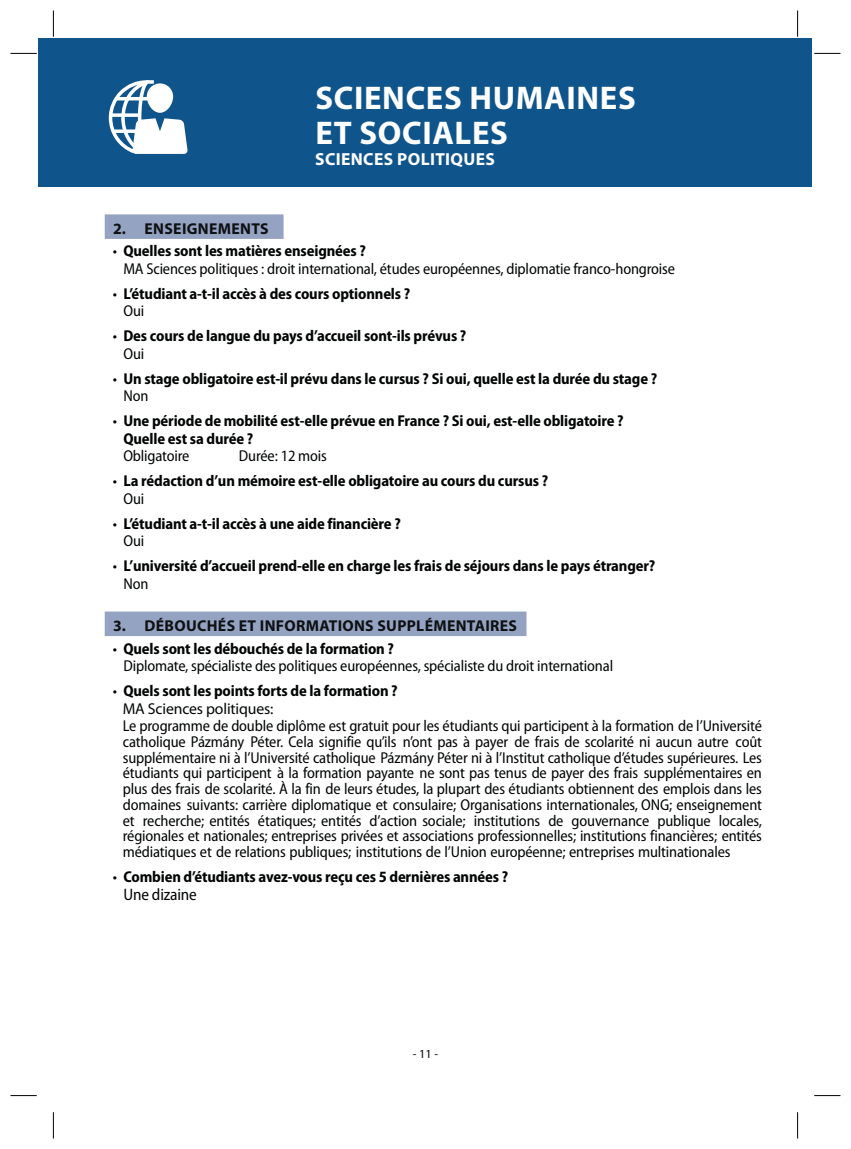
<style>
.page{position:relative;width:851px;height:1149px;background:#fff}
.page>*{position:absolute;margin:0;border:0;box-sizing:border-box;transform-origin:0 0}
.t1{font:700 32.9px/34.6px "Myriad Pro";letter-spacing:.02em;color:#fff}
.t2{font:700 17.5px "Myriad Pro";letter-spacing:.02em;color:#fff}
.t3{font:semi-condensed 16.62px "Myriad Pro";letter-spacing:-.01em;color:#030505}
.t4{font:semi-condensed 15.75px/15.8px "Myriad Pro";letter-spacing:-.01em;color:#030505}
.t5{font:700 semi-condensed 15.75px/17.5px "Myriad Pro";letter-spacing:-.01em;color:#030505}
.t6{font:700 15.75px "Myriad Pro";letter-spacing:.02em;color:#0e1012}
.t7{font:12.25px "Myriad Pro";color:#030505}
.s1{font-weight:700}
.s2{font-weight:400}
.s3{font-weight:400;font-stretch:normal}
</style>
<div class="page">
<div style="left:38px;top:39px;width:774px;height:148px;background:#0f558b"></div>
<div style="left:105px;top:214px;width:179px;height:25px;background:#94a3c2"></div>
<div style="left:105px;top:611px;width:421px;height:25px;background:#94a3c2"></div>
<svg style="left:109px;top:80px;width:79px;height:74px"></svg>
<svg style="left:10px;top:53px;width:27px;height:1px"></svg>
<svg style="left:53px;top:10px;width:1px;height:27px"></svg>
<svg style="left:797px;top:10px;width:1px;height:27px"></svg>
<svg style="left:814px;top:53px;width:26px;height:1px"></svg>
<svg style="left:10px;top:1095px;width:27px;height:1px"></svg>
<svg style="left:53px;top:1112px;width:1px;height:26px"></svg>
<svg style="left:814px;top:1095px;width:26px;height:1px"></svg>
<svg style="left:797px;top:1112px;width:1px;height:26px"></svg>
<h1 class="t1" style="left:315px;top:84px;width:322px">SCIENCES HUMAINES<br>ET SOCIALES</h1>
<p class="t2" style="left:315px;top:152px;width:181px">SCIENCES POLITIQUES</p>
<p class="t6" style="left:113px;top:222px;width:157px">2. ENSEIGNEMENTS</p>
<p class="t4" style="left:123px;top:244px;width:553px;line-height:17.5px;text-indent:-11px">• <span class="s1">Quelles sont les matières enseignées ?<br></span>MA Sciences politiques : droit international, études européennes, diplomatie franco-hongroise</p>
<p class="t5" style="left:123px;top:286px;width:288px;text-indent:-11px"><span class="s2">•</span> L’étudiant a-t-il accès à des cours optionnels ?<br><span class="s2">Oui</span></p>
<p class="t5" style="left:123px;top:329px;width:344px;text-indent:-11px"><span class="s2">•</span> Des cours de langue du pays d’accueil sont-ils prévus ?<br><span class="s2">Oui</span></p>
<p class="t5" style="left:123px;top:371px;width:535px;text-indent:-11px"><span class="s2">•</span> Un stage obligatoire est-il prévu dans le cursus ? Si oui, quelle est la durée du stage ?<br><span class="s2">Non</span></p>
<p class="t5" style="left:123px;top:413px;width:502px;text-indent:-11px"><span class="s2">•</span> Une période de mobilité est-elle prévue en France ? Si oui, est-elle obligatoire ?<br>Quelle est sa durée ?</p>
<p class="t4" style="left:123px;top:449px;width:68px">Obligatoire</p>
<p class="t4" style="left:239px;top:449px;width:89px">Durée: 12 mois</p>
<p class="t5" style="left:123px;top:473px;width:426px;text-indent:-11px"><span class="s2">•</span> La rédaction d’un mémoire est-elle obligatoire au cours du cursus ?<br><span class="s2">Oui</span></p>
<p class="t5" style="left:123px;top:516px;width:279px;text-indent:-11px"><span class="s2">•</span> L’étudiant a-t-il accès à une aide financière ?<br><span class="s2">Oui</span></p>
<p class="t5" style="left:123px;top:558px;width:533px;text-indent:-11px"><span class="s2">•</span> L’université d’accueil prend-elle en charge les frais de séjours dans le pays étranger?<br><span class="s2">Non</span></p>
<p class="t6" style="left:113px;top:619px;width:405px">3. DÉBOUCHÉS ET INFORMATIONS SUPPLÉMENTAIRES</p>
<p class="t4" style="left:123px;top:641px;width:491px;line-height:17.5px;text-indent:-11px">• <span class="s1">Quels sont les débouchés de la formation ?<br></span>Diplomate, spécialiste des politiques européennes, spécialiste du droit international</p>
<p class="t5" style="left:123px;top:683px;width:276px;text-indent:-10px"><span class="s2">•</span> Quels sont les points forts de la formation ?<br><span class="s3">MA Sciences politiques:</span></p>
<p class="t4" style="left:123px;top:719px;width:641px;text-align:justify">Le programme de double diplôme est gratuit pour les étudiants qui participent à la formation de l’Université catholique Pázmány Péter. Cela signifie qu’ils n’ont pas à payer de frais de scolarité ni aucun autre coût supplémentaire ni à l’Université catholique Pázmány Péter ni à l’Institut catholique d’études supérieures. Les étudiants qui participent à la formation payante ne sont pas tenus de payer des frais supplémentaires en plus des frais de scolarité. À la fin de leurs études, la plupart des étudiants obtiennent des emplois dans les domaines suivants: carrière diplomatique et consulaire; Organisations internationales, ONG; enseignement et recherche; entités étatiques; entités d’action sociale; institutions de gouvernance publique locales, régionales et nationales; entreprises privées et associations professionnelles; institutions financières; entités médiatiques et de relations publiques; institutions de l’Union européenne; entreprises multinationales</p>
<p class="t5" style="left:113px;top:869px;width:397px"><span class="s2">•</span> Combien d’étudiants avez-vous reçu ces 5 dernières années ?</p>
<p class="t3" style="left:123px;top:887px;width:75px">Une dizaine</p>
<p class="t7" style="left:413px;top:1048px;width:27px">-11-</p>
</div>
